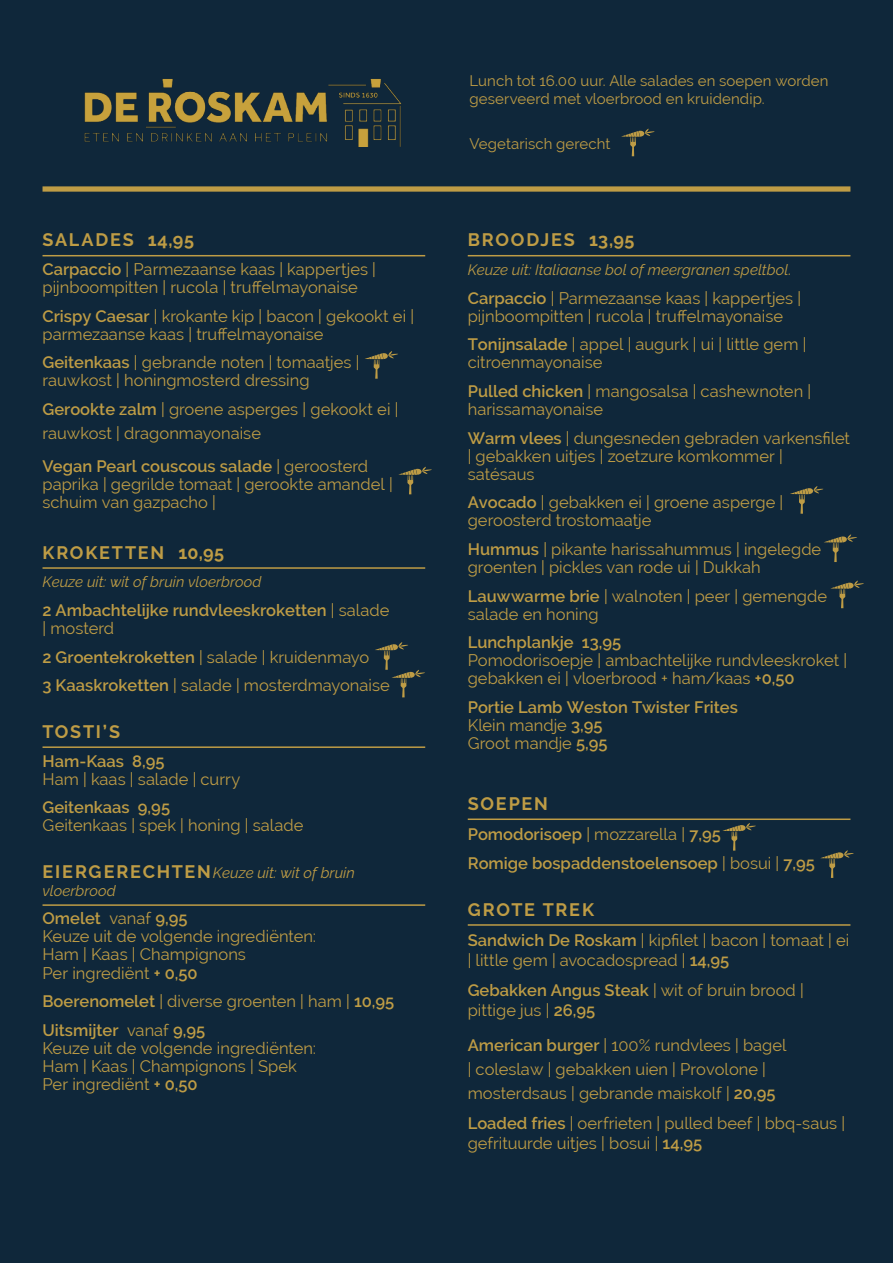
<style>
.page{position:relative;width:893px;height:1263px;background:#0f273a}
.page>*{position:absolute;margin:0;border:0;box-sizing:border-box;transform-origin:0 0}
.t1{font:700 18px "Raleway";letter-spacing:.095em;color:#be9c45}
.t2{font:16.5px/18px "Raleway";color:#be9c45}
.t3{font:600 16.5px/18px "Raleway";color:#be9c45}
.t4{font:italic 15px/18px "Raleway";color:#be9c45}
.t5{font:15px/18px "Raleway";letter-spacing:.005em;color:#be9c45}
.s1{font-weight:600}
.s2{font-weight:400}
.s3{font-weight:700;font-style:normal;font-size:18px}
</style>
<div class="page">
<hr style="left:43px;top:255px;width:382px;height:1px;background:#be9c45">
<hr style="left:43px;top:567px;width:382px;height:2px;background:#be9c45">
<hr style="left:43px;top:746px;width:382px;height:2px;background:#be9c45">
<hr style="left:43px;top:904px;width:382px;height:2px;background:#be9c45">
<hr style="left:468px;top:255px;width:382px;height:1px;background:#be9c45">
<hr style="left:468px;top:818px;width:382px;height:2px;background:#be9c45">
<hr style="left:468px;top:924px;width:382px;height:2px;background:#be9c45">
<img style="left:84px;top:79px;width:318px;height:67px">
<div style="left:43px;top:186px;width:807px;height:6px;background:#be9c45"></div>
<svg style="left:621px;top:129px;width:34px;height:27px"></svg>
<svg style="left:365px;top:351px;width:33px;height:28px"></svg>
<svg style="left:722px;top:823px;width:34px;height:28px"></svg>
<svg style="left:398px;top:467px;width:34px;height:27px"></svg>
<svg style="left:790px;top:486px;width:33px;height:28px"></svg>
<svg style="left:824px;top:534px;width:33px;height:28px"></svg>
<svg style="left:820px;top:850px;width:34px;height:28px"></svg>
<svg style="left:830px;top:581px;width:34px;height:27px"></svg>
<svg style="left:375px;top:642px;width:50px;height:55px"></svg>
<p class="t1" style="left:43px;top:233px;width:153px">SALADES 14,95</p>
<p class="t2" style="left:43px;top:261px;width:335px"><span class="s1">Carpaccio</span> | Parmezaanse kaas | kappertjes | pijnboompitten | rucola | truffelmayonaise</p>
<p class="t2" style="left:43px;top:308px;width:373px"><span class="s1">Crispy Caesar</span> | krokante kip | bacon | gekookt ei | parmezaanse kaas | truffelmayonaise</p>
<p class="t2" style="left:43px;top:355px;width:318px"><span class="s1">Geitenkaas</span> | gebrande noten | tomaatjes | rauwkost | honingmosterd dressing</p>
<p class="t2" style="left:43px;top:398px;width:357px;line-height:24px"><span class="s1">Gerookte zalm</span> | groene asperges | gekookt ei | rauwkost | dragonmayonaise</p>
<p class="t2" style="left:43px;top:458px;width:352px"><span class="s1">Vegan Pearl couscous salade</span> | geroosterd paprika | gegrilde tomaat | gerookte amandel | schuim van gazpacho |</p>
<p class="t1" style="left:43px;top:545px;width:183px">KROKETTEN 10,95</p>
<p class="t4" style="left:43px;top:574px;width:220px">Keuze uit: wit of bruin vloerbrood</p>
<p class="t3" style="left:43px;top:603px;width:348px">2 Ambachtelijke rundvleeskroketten <span class="s2">| salade | mosterd</span></p>
<p class="t2" style="left:43px;top:644px;width:349px;line-height:28.7px"><span class="s1">2 Groentekroketten</span> | salade | kruidenmayo<br><span class="s1">3 Kaaskroketten</span> | salade | mosterdmayonaise</p>
<p class="t1" style="left:43px;top:725px;width:79px">TOSTI’S</p>
<p class="t3" style="left:43px;top:753px;width:124px">Ham-Kaas 8,95</p>
<p class="t2" style="left:43px;top:770px;width:199px">Ham | kaas | salade | curry</p>
<p class="t3" style="left:43px;top:800px;width:129px">Geitenkaas 9,95</p>
<p class="t2" style="left:43px;top:818px;width:262px">Geitenkaas | spek | honing | salade</p>
<p class="t4" style="left:43px;top:865px;width:314px"><span class="s3">EIERGERECHTEN</span>Keuze uit: wit of bruin vloerbrood</p>
<p class="t2" style="left:43px;top:911px;width:275px"><span class="s1">Omelet</span> vanaf <span class="s1">9,95<br></span>Keuze uit de volgende ingrediënten:<br>Ham | Kaas | Champignons<br>Per ingrediënt <span class="s1">+ 0,50</span></p>
<p class="t3" style="left:43px;top:988px;width:353px;line-height:28.7px">Boerenomelet <span class="s2">| diverse groenten | ham |</span> 10,95<br>Uitsmijter <span class="s2">vanaf</span> 9,95</p>
<p class="t2" style="left:43px;top:1040px;width:275px">Keuze uit de volgende ingrediënten:<br>Ham | Kaas | Champignons | Spek<br>Per ingrediënt <span class="s1">+ 0,50</span></p>
<p class="t5" style="left:469px;top:72px;width:360px">Lunch tot 16.00 uur. Alle salades en soepen worden geserveerd met vloerbrood en kruidendip.</p>
<p class="t5" style="left:469px;top:136px;width:142px">Vegetarisch gerecht</p>
<p class="t1" style="left:468px;top:233px;width:168px">BROODJES 13,95</p>
<p class="t4" style="left:468px;top:262px;width:325px">Keuze uit: Italiaanse bol of meergranen speltbol.</p>
<p class="t2" style="left:468px;top:290px;width:335px"><span class="s1">Carpaccio</span> | Parmezaanse kaas | kappertjes | pijnboompitten | rucola | truffelmayonaise</p>
<p class="t2" style="left:468px;top:337px;width:340px"><span class="s1">Tonijnsalade</span> | appel | augurk | ui | little gem | citroenmayonaise</p>
<p class="t2" style="left:468px;top:383px;width:345px"><span class="s1">Pulled chicken</span> | mangosalsa | cashewnoten | harissamayonaise</p>
<p class="t2" style="left:468px;top:429px;width:384px"><span class="s1">Warm vlees</span> | dungesneden gebraden varkensfilet | gebakken uitjes | zoetzure komkommer | satésaus</p>
<p class="t2" style="left:468px;top:495px;width:317px"><span class="s1">Avocado</span> | gebakken ei | groene asperge | geroosterd trostomaatje</p>
<p class="t2" style="left:468px;top:541px;width:355px"><span class="s1">Hummus</span> | pikante harissahummus | ingelegde groenten | pickles van rode ui | Dukkah</p>
<p class="t2" style="left:468px;top:588px;width:361px"><span class="s1">Lauwwarme brie</span> | walnoten | peer | gemengde salade en honing</p>
<p class="t3" style="left:468px;top:635px;width:155px">Lunchplankje 13,95</p>
<p class="t2" style="left:468px;top:653px;width:381px">Pomodorisoepje | ambachtelijke rundvleeskroket | gebakken ei | vloerbrood + ham/kaas <span class="s1">+0,50</span></p>
<p class="t3" style="left:468px;top:699px;width:272px">Portie Lamb Weston Twister Frites<br><span class="s2">Klein mandje</span> 3,95<br><span class="s2">Groot mandje</span> 5,95</p>
<p class="t1" style="left:468px;top:797px;width:82px">SOEPEN</p>
<p class="t3" style="left:468px;top:822px;width:349px;line-height:28.7px">Pomodorisoep <span class="s2">| mozzarella |</span> 7,95<br>Romige bospaddenstoelensoep <span class="s2">| bosui |</span> 7,95</p>
<p class="t1" style="left:468px;top:902px;width:128px">GROTE TREK</p>
<p class="t2" style="left:468px;top:932px;width:383px;line-height:19.8px"><span class="s1">Sandwich De Roskam</span> | kipfilet | bacon | tomaat | ei | little gem | avocadospread | <span class="s1">14,95</span></p>
<p class="t2" style="left:468px;top:982px;width:338px;line-height:19.8px"><span class="s1">Gebakken Angus Steak</span> | wit of bruin brood | pittige jus | <span class="s1">26,95</span></p>
<p class="t2" style="left:468px;top:1034px;width:320px;line-height:24px"><span class="s1">American burger</span> | 100% rundvlees | bagel | coleslaw | gebakken uien | Provolone | mosterdsaus | gebrande maiskolf | <span class="s1">20,95</span></p>
<p class="t2" style="left:468px;top:1115px;width:379px;line-height:19.8px"><span class="s1">Loaded fries</span> | oerfrieten | pulled beef | bbq-saus | gefrituurde uitjes | bosui | <span class="s1">14,95</span></p>
</div>
